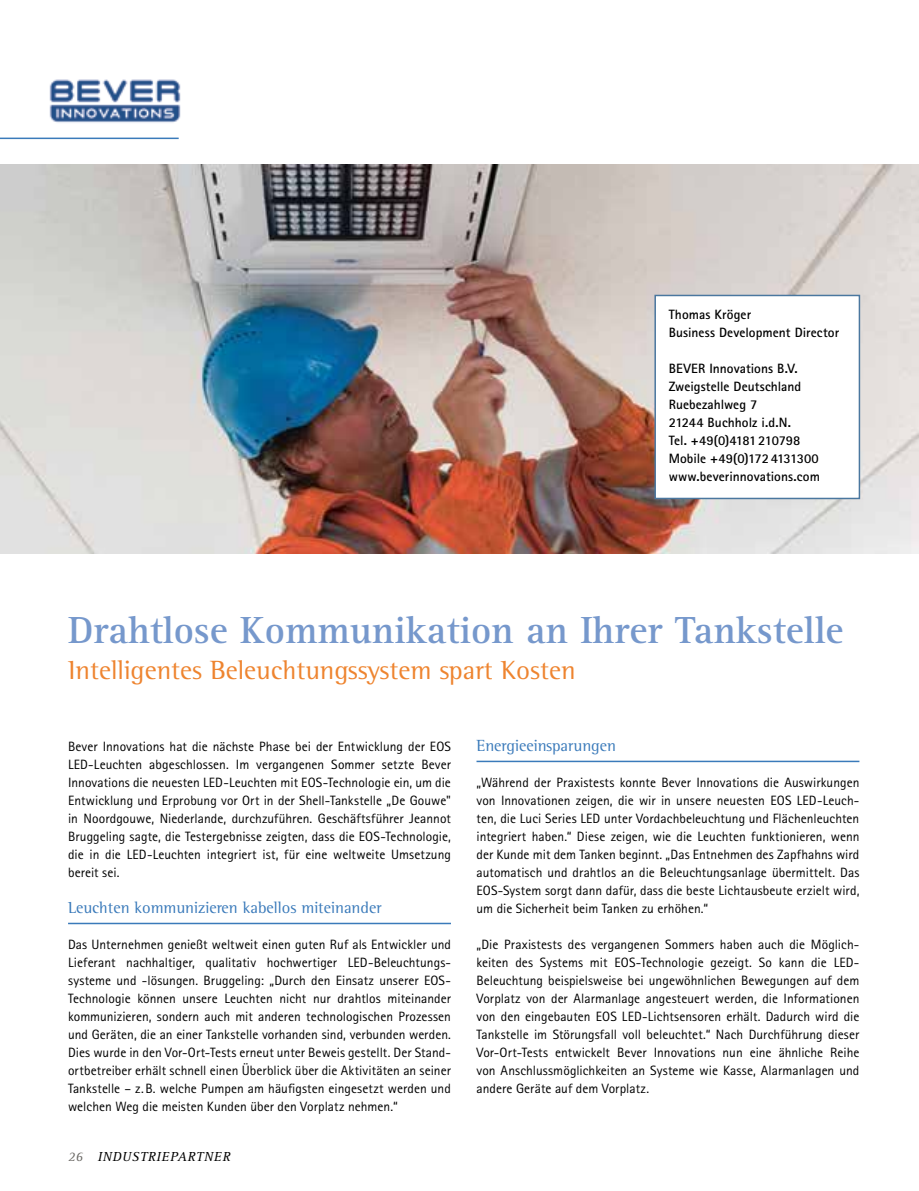
<style>
.page{position:relative;width:919px;height:1191px;background:#fff}
.page>*{position:absolute;margin:0;border:0;box-sizing:border-box;transform-origin:0 0}
.t1{font:700 39px "Rotis Serif Pro";color:#7698cc}
.t2{font:27px "Rotis Semi Serif Pro";color:#ee842f}
.t3{font:16.5px "Rotis Semi Serif Pro";color:#3a7aba}
.t4{font:13.5px/18px "Rotis Sans Serif Pro";color:#000;text-align:justify}
.t5{font:700 13.5px/18px "Rotis Sans Serif Pro";letter-spacing:.005em;color:#000}
.t6{font:italic 13.5px "Rotis Serif Pro";letter-spacing:.05em;color:#000}
.s1{color:#6a6864}
</style>
<div class="page">
<img style="left:0;top:165px;width:918px;height:388px">
<hr style="left:0;top:138px;width:179px;height:1px;background:#3a7aba">
<hr style="left:68px;top:922px;width:383px;height:2px;background:#3a7aba">
<hr style="left:476px;top:760px;width:383px;height:2px;background:#3a7aba">
<div style="left:655px;top:295px;width:204px;height:203px;background:#fff"></div>
<div style="left:654px;top:295px;width:206px;height:204px;border:2px solid #4a779f"></div>
<img style="left:49px;top:79px;width:132px;height:44px">
<p class="t5" style="left:668px;top:305px;width:172px">Thomas Kröger<br>Business Development Director</p>
<p class="t5" style="left:668px;top:359px;width:153px">BEVER Innovations B.V.<br>Zweigstelle Deutschland<br>Ruebezahlweg 7<br>21244 Buchholz i.d.N.<br>Tel. +49(0)4181210798<br>Mobile +49(0)1724131300 www.beverinnovations.com</p>
<h1 class="t1" style="left:68px;top:606px;width:777px">Drahtlose Kommunikation an Ihrer Tankstelle</h1>
<h2 class="t2" style="left:68px;top:654px;width:509px">Intelligentes Beleuchtungssystem spart Kosten</h2>
<p class="t4" style="left:68px;top:738px;width:384px">Bever Innovations hat die nächste Phase bei der Entwicklung der EOS LED-Leuchten abgeschlossen. Im vergangenen Sommer setzte Bever Innovations die neuesten LED-Leuchten mit EOS-Technologie ein, um die Entwicklung und Erprobung vor Ort in der Shell-Tankstelle „De Gouwe" in Noordgouwe, Niederlande, durchzuführen. Geschäftsführer Jeannot Bruggeling sagte, die Testergebnisse zeigten, dass die EOS-Technologie, die in die LED-Leuchten integriert ist, für eine weltweite Umsetzung bereit sei.</p>
<p class="t3" style="left:68px;top:897px;width:315px">Leuchten kommunizieren kabellos miteinander</p>
<p class="t4" style="left:68px;top:936px;width:384px">Das Unternehmen genießt weltweit einen guten Ruf als Entwickler und Lieferant nachhaltiger, qualitativ hochwertiger LED-Beleuchtungs&shy;systeme und -lösungen. Bruggeling: „Durch den Einsatz unserer EOS-Technologie können unsere Leuchten nicht nur drahtlos miteinander kommunizieren, sondern auch mit anderen technologischen Prozessen und Geräten, die an einer Tankstelle vorhanden sind, verbunden werden.<br>Dies wurde in den Vor-Ort-Tests erneut unter Beweis gestellt. Der Stand&shy;ortbetreiber erhält schnell einen Überblick über die Aktivitäten an seiner Tankstelle – z.B. welche Pumpen am häufigsten eingesetzt werden und welchen Weg die meisten Kunden über den Vorplatz nehmen.“</p>
<p class="t6" style="left:68px;top:1148px;width:164px"><span class="s1">26</span> INDUSTRIEPARTNER</p>
<p class="t3" style="left:476px;top:735px;width:141px">Energieeinsparungen</p>
<p class="t4" style="left:476px;top:774px;width:384px">„Während der Praxistests konnte Bever Innovations die Auswirkungen von Innovationen zeigen, die wir in unsere neuesten EOS LED-Leuch&shy;ten, die Luci Series LED unter Vordachbeleuchtung und Flächenleuchten integriert haben.“ Diese zeigen, wie die Leuchten funktionieren, wenn der Kunde mit dem Tanken beginnt. „Das Entnehmen des Zapfhahns wird automatisch und drahtlos an die Beleuchtungsanlage übermittelt. Das EOS-System sorgt dann dafür, dass die beste Lichtausbeute erzielt wird, um die Sicherheit beim Tanken zu erhöhen.“</p>
<p class="t4" style="left:476px;top:936px;width:384px">„Die Praxistests des vergangenen Sommers haben auch die Möglich&shy;keiten des Systems mit EOS-Technologie gezeigt. So kann die LED-Beleuchtung beispielsweise bei ungewöhnlichen Bewegungen auf dem Vorplatz von der Alarmanlage angesteuert werden, die Informationen von den eingebauten EOS LED-Lichtsensoren erhält. Dadurch wird die Tankstelle im Störungsfall voll beleuchtet.“ Nach Durchführung dieser Vor-Ort-Tests entwickelt Bever Innovations nun eine ähnliche Reihe von Anschlussmöglichkeiten an Systeme wie Kasse, Alarmanlagen und andere Geräte auf dem Vorplatz.</p>
</div>
